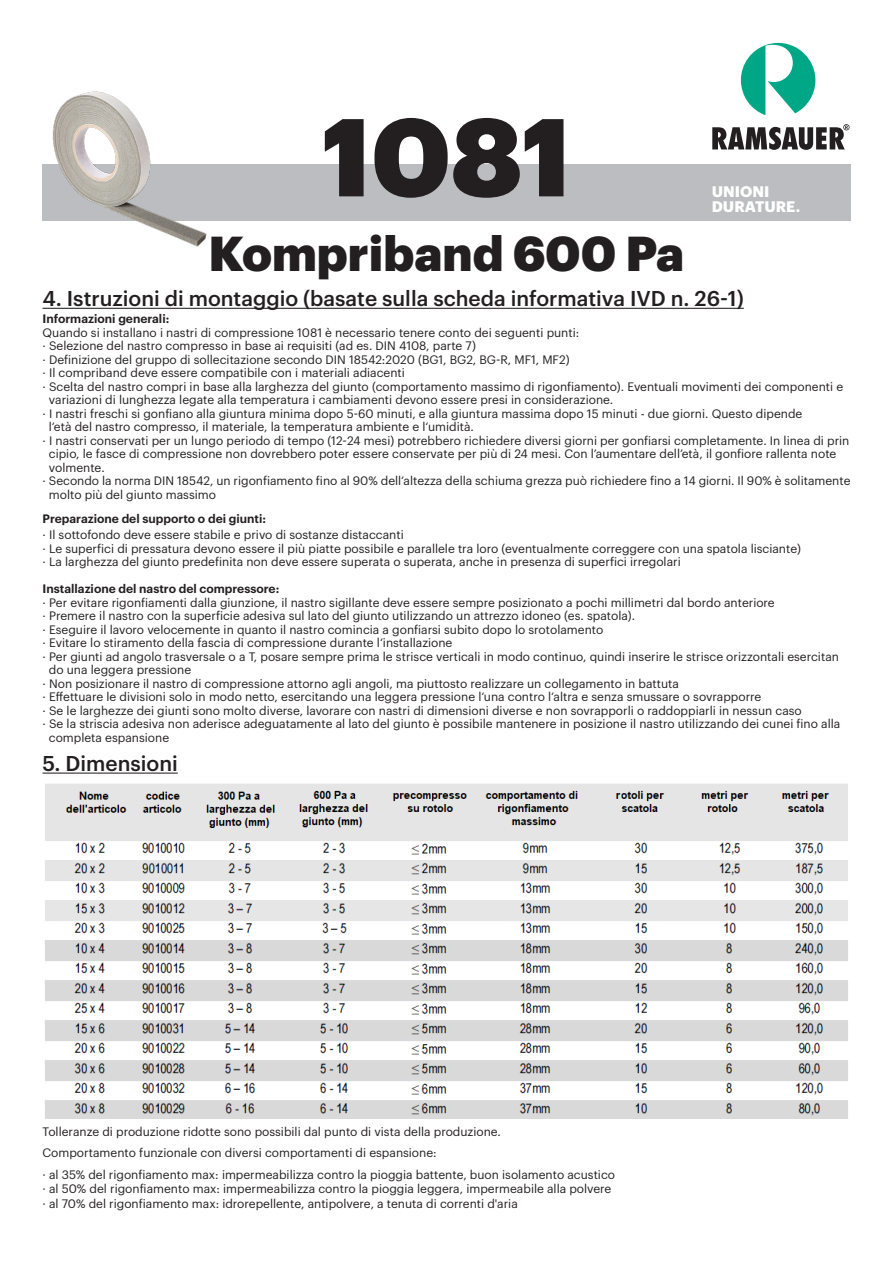
<style>
.page{position:relative;width:893px;height:1263px;background:#fff}
.page>*{position:absolute;margin:0;border:0;box-sizing:border-box;transform-origin:0 0}
.t1{font:900 108px "Graphik";color:#231f20}
.t2{font:900 48px "Graphik";color:#231f20}
.t3{font:500 21px "Graphik";color:#231f20}
.t4{font:700 15px "Graphik";color:#fff}
.t5{font:12px "Graphik";color:#231f20}
.t6{font:600 12px "Graphik";color:#231f20}
</style>
<div class="page">
<hr style="left:43px;top:308px;width:701px;height:1px;background:#231f20">
<hr style="left:43px;top:772px;width:135px;height:2px;background:#231f20">
<div style="left:43px;top:164px;width:808px;height:57px;background:#bcbdc0"></div>
<svg style="left:712px;top:124px;width:137px;height:26px"></svg>
<svg style="left:741px;top:43px;width:75px;height:72px"></svg>
<img style="left:52px;top:91px;width:155px;height:156px">
<img style="left:45px;top:784px;width:803px;height:335px">
<p class="t1" style="left:321px;top:73px;width:251px">1081</p>
<p class="t2" style="left:209px;top:216px;width:477px">Kompriband 600 Pa</p>
<p class="t4" style="left:712px;top:180px;width:59px">UNIONI</p>
<p class="t4" style="left:712px;top:195px;width:90px">DURATURE.</p>
<p class="t3" style="left:43px;top:283px;width:703px">4. Istruzioni di montaggio (basate sulla scheda informativa IVD n. 26-1)</p>
<p class="t6" style="left:43px;top:309px;width:128px">Informazioni generali:</p>
<p class="t5" style="left:43px;top:323px;width:538px">Quando si installano i nastri di compressione 1081 è necessario tenere conto dei seguenti punti:</p>
<p class="t5" style="left:43px;top:337px;width:435px">. Selezione del nastro compresso in base ai requisiti (ad es. DIN 4108, parte 7)</p>
<p class="t5" style="left:43px;top:350px;width:529px">. Definizione del gruppo di sollecitazione secondo DIN 18542:2020 (BG1, BG2, BG-R, MF1, MF2)</p>
<p class="t5" style="left:43px;top:364px;width:364px">. Il compriband deve essere compatibile con i materiali adiacenti</p>
<p class="t5" style="left:43px;top:377px;width:802px">. Scelta del nastro compri in base alla larghezza del giunto (comportamento massimo di rigonfiamento). Eventuali movimenti dei componenti e</p>
<p class="t5" style="left:49px;top:391px;width:566px">variazioni di lunghezza legate alla temperatura i cambiamenti devono essere presi in considerazione.</p>
<p class="t5" style="left:43px;top:404px;width:761px">. I nastri freschi si gonfiano alla giuntura minima dopo 5-60 minuti, e alla giuntura massima dopo 15 minuti - due giorni. Questo dipende</p>
<p class="t5" style="left:49px;top:418px;width:427px">l‘età del nastro compresso, il materiale, la temperatura ambiente e l‘umidità.</p>
<p class="t5" style="left:43px;top:431px;width:808px">. I nastri conservati per un lungo periodo di tempo (12-24 mesi) potrebbero richiedere diversi giorni per gonfiarsi completamente. In linea di prin</p>
<p class="t5" style="left:49px;top:445px;width:789px">cipio, le fasce di compressione non dovrebbero poter essere conservate per più di 24 mesi. Con l’aumentare dell’età, il gonfiore rallenta note</p>
<p class="t5" style="left:49px;top:458px;width:57px">volmente.</p>
<p class="t5" style="left:43px;top:472px;width:809px">. Secondo la norma DIN 18542, un rigonfiamento fino al 90% dell‘altezza della schiuma grezza può richiedere fino a 14 giorni. Il 90% è solitamente</p>
<p class="t5" style="left:49px;top:485px;width:169px">molto più del giunto massimo</p>
<p class="t6" style="left:43px;top:509px;width:225px">Preparazione del supporto o dei giunti:</p>
<p class="t5" style="left:43px;top:526px;width:363px">. Il sottofondo deve essere stabile e privo di sostanze distaccanti</p>
<p class="t5" style="left:43px;top:539px;width:760px">. Le superfici di pressatura devono essere il più piatte possibile e parallele tra loro (eventualmente correggere con una spatola lisciante)</p>
<p class="t5" style="left:43px;top:553px;width:640px">. La larghezza del giunto predefinita non deve essere superata o superata, anche in presenza di superfici irregolari</p>
<p class="t6" style="left:43px;top:579px;width:238px">Installazione del nastro del compressore:</p>
<p class="t5" style="left:43px;top:593px;width:734px">. Per evitare rigonfiamenti dalla giunzione, il nastro sigillante deve essere sempre posizionato a pochi millimetri dal bordo anteriore</p>
<p class="t5" style="left:43px;top:607px;width:594px">. Premere il nastro con la superficie adesiva sul lato del giunto utilizzando un attrezzo idoneo (es. spatola).</p>
<p class="t5" style="left:43px;top:620px;width:562px">. Eseguire il lavoro velocemente in quanto il nastro comincia a gonfiarsi subito dopo lo srotolamento</p>
<p class="t5" style="left:43px;top:634px;width:411px">. Evitare lo stiramento della fascia di compressione durante l‘installazione</p>
<p class="t5" style="left:43px;top:647px;width:798px">. Per giunti ad angolo trasversale o a T, posare sempre prima le strisce verticali in modo continuo, quindi inserire le strisce orizzontali esercitan</p>
<p class="t5" style="left:49px;top:661px;width:144px">do una leggera pressione</p>
<p class="t5" style="left:43px;top:674px;width:638px">. Non posizionare il nastro di compressione attorno agli angoli, ma piuttosto realizzare un collegamento in battuta</p>
<p class="t5" style="left:43px;top:688px;width:720px">. Effettuare le divisioni solo in modo netto, esercitando una leggera pressione l‘una contro l‘altra e senza smussare o sovrapporre</p>
<p class="t5" style="left:43px;top:701px;width:761px">. Se le larghezze dei giunti sono molto diverse, lavorare con nastri di dimensioni diverse e non sovrapporli o raddoppiarli in nessun caso</p>
<p class="t5" style="left:43px;top:715px;width:799px">. Se la striscia adesiva non aderisce adeguatamente al lato del giunto è possibile mantenere in posizione il nastro utilizzando dei cunei fino alla</p>
<p class="t5" style="left:49px;top:728px;width:122px">completa espansione</p>
<p class="t3" style="left:43px;top:747px;width:137px">5. Dimensioni</p>
<p class="t5" style="left:43px;top:1122px;width:460px">Tolleranze di produzione ridotte sono possibili dal punto di vista della produzione.</p>
<p class="t5" style="left:43px;top:1144px;width:396px">Comportamento funzionale con diversi comportamenti di espansione:</p>
<p class="t5" style="left:43px;top:1165px;width:574px">· al 35% del rigonfiamento max: impermeabilizza contro la pioggia battente, buon isolamento acustico</p>
<p class="t5" style="left:43px;top:1180px;width:570px">· al 50% del rigonfiamento max: impermeabilizza contro la pioggia leggera, impermeabile alla polvere</p>
<p class="t5" style="left:43px;top:1194px;width:477px">· al 70% del rigonfiamento max: idrorepellente, antipolvere, a tenuta di correnti d'aria</p>
</div>
